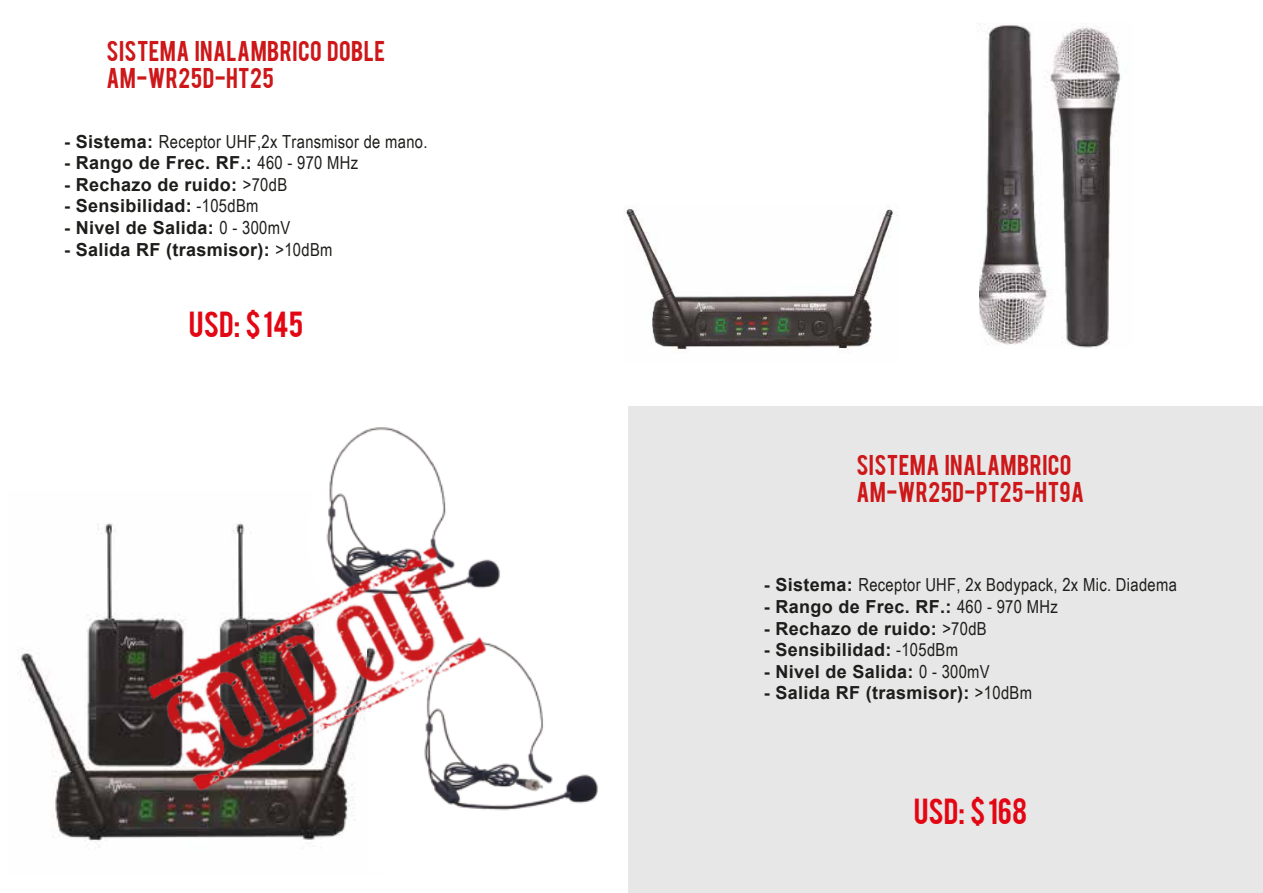
<style>
.page{position:relative;width:1263px;height:893px;background:#fff}
.page>*{position:absolute;margin:0;border:0;box-sizing:border-box;transform-origin:0 0}
.t1{font:28.5px "Bebas";color:#e30613}
.t2{font:22.5px/27px "Bebas";letter-spacing:.02em;color:#cd1719}
.t3{font:700 18px "Arial";letter-spacing:.02em;color:#1d1d1b}
.t4{font:18px "Arial Narrow";letter-spacing:.02em;color:#1d1d1b}
.s1{font-family:"Arial";font-weight:700}
.s2{font-family:"Arial Narrow";font-weight:400}
</style>
<div class="page">
<div style="left:628px;top:406px;width:635px;height:487px;background:#e7e7e7"></div>
<img style="left:19px;top:523px;width:336px;height:325px">
<img style="left:976px;top:23px;width:145px;height:245px">
<img style="left:979px;top:268px;width:131px;height:80px">
<img style="left:624px;top:206px;width:269px;height:144px">
<img style="left:441px;top:650px;width:157px;height:161px">
<img style="left:284px;top:427px;width:162px;height:114px">
<img style="left:135px;top:541px;width:369px;height:257px">
<p class="t2" style="left:107px;top:36px;width:280px">SISTEMA INALAMBRICO DOBLE<br>AM-WR25D-HT25</p>
<p class="t4" style="left:64px;top:128px;width:365px"><span class="s1">- Sistema:</span> Receptor UHF,2x Transmisor de mano.</p>
<p class="t3" style="left:64px;top:150px;width:295px">- Rango de Frec. RF.: <span class="s2">460 - 970 MHz</span></p>
<p class="t3" style="left:64px;top:172px;width:224px">- Rechazo de ruido: <span class="s2">&gt;70dB</span></p>
<p class="t3" style="left:64px;top:193px;width:196px">- Sensibilidad: <span class="s2">-105dBm</span></p>
<p class="t3" style="left:64px;top:215px;width:227px">- Nivel de Salida: <span class="s2">0 - 300mV</span></p>
<p class="t3" style="left:64px;top:237px;width:270px">- Salida RF (trasmisor): <span class="s2">&gt;10dBm</span></p>
<h1 class="t1" style="left:189px;top:303px;width:116px">USD: $ 145</h1>
<p class="t2" style="left:856px;top:450px;width:229px">SISTEMA INALAMBRICO<br>AM-WR25D-PT25-HT9A</p>
<p class="t4" style="left:764px;top:572px;width:415px"><span class="s1">- Sistema:</span> Receptor UHF, 2x Bodypack, 2x Mic. Diadema</p>
<p class="t3" style="left:764px;top:594px;width:295px">- Rango de Frec. RF.: <span class="s2">460 - 970 MHz</span></p>
<p class="t3" style="left:764px;top:615px;width:224px">- Rechazo de ruido: <span class="s2">&gt;70dB</span></p>
<p class="t3" style="left:764px;top:637px;width:196px">- Sensibilidad: <span class="s2">-105dBm</span></p>
<p class="t3" style="left:764px;top:659px;width:227px">- Nivel de Salida: <span class="s2">0 - 300mV</span></p>
<p class="t3" style="left:764px;top:680px;width:270px">- Salida RF (trasmisor): <span class="s2">&gt;10dBm</span></p>
<h1 class="t1" style="left:914px;top:790px;width:115px">USD: $ 168</h1>
</div>
